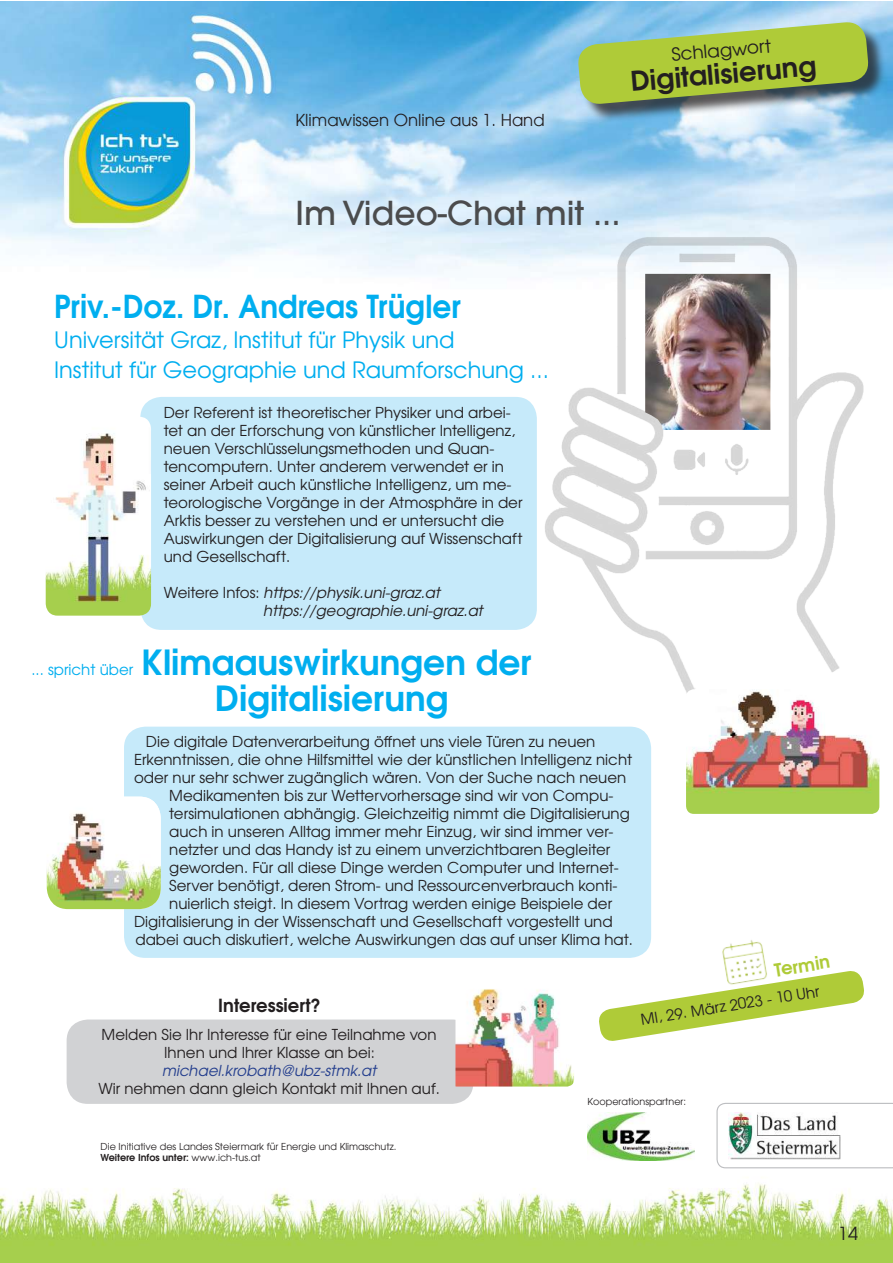
<style>
.page{position:relative;width:893px;height:1263px;background:#fff}
.page>*{position:absolute;margin:0;border:0;box-sizing:border-box;transform-origin:0 0}
.t1{font:700 34.5px/36px "Te X Gyre Adventor";color:#00aeef;text-align:center}
.t2{font:500 33px "Avant Garde LT";color:#4b4c4d}
.t3{font:700 31.5px "Te X Gyre Adventor";color:#00aeef;scale:.94 1}
.t4{font:700 27px "Te X Gyre Adventor";color:#231f20}
.t5{font:22.5px/30px "Te X Gyre Adventor";color:#00aeef}
.t6{font:700 18px "Te X Gyre Adventor";color:#231f20}
.t7{font:18px "Te X Gyre Adventor";color:#231f20}
.t8{font:700 18px "Te X Gyre Adventor";color:#afcb38}
.t9{font:18px "Avant Garde LT";color:#231f20}
.t10{font:16.5px "Avant Garde LT";color:#231f20}
.t11{font:15px/18px "Te X Gyre Adventor";color:#231f20}
.t12{font:italic 15px/18px "Te X Gyre Adventor";color:#231f20}
.t13{font:italic 15px "Te X Gyre Adventor";color:#253f8e}
.t14{font:15px "Te X Gyre Adventor";color:#00aeef}
.t15{font:9.6px/11.7px "Avant Garde LT";color:#231f20}
.s1{font-style:normal}
.s2{font-weight:600}
</style>
<div class="page">
<img style="left:0;top:1px;width:893px;height:1262px">
<img style="left:587px;top:1112px;width:107px;height:48px">
<svg style="left:716px;top:1103px;width:177px;height:65px"></svg>
<div style="left:140px;top:397px;width:397px;height:233px;background:#c6eafa;border-radius:21px"></div>
<img style="left:510px;top:138px;width:383px;height:595px">
<img style="left:46px;top:417px;width:105px;height:199px">
<div style="left:124px;top:727px;width:527px;height:231px;background:#c6eafa;border-radius:21px"></div>
<img style="left:47px;top:797px;width:114px;height:112px">
<img style="left:686px;top:689px;width:193px;height:125px">
<div style="left:67px;top:1019px;width:406px;height:85px;background:#d1d2d4;border-radius:21px"></div>
<img style="left:455px;top:978px;width:119px;height:108px">
<svg style="left:597px;top:969px;width:269px;height:74px"></svg>
<img style="left:714px;top:930px;width:62px;height:63px">
<div style="left:581px;top:25px;width:305px;height:97px;background:#231f20;opacity:.75"></div>
<svg style="left:577px;top:21px;width:293px;height:84px;background:#9fbd60"></svg>
<img style="left:645px;top:274px;width:125px;height:156px">
<p class="t10" style="left:296px;top:110px;width:251px">Klimawissen Online aus 1. Hand</p>
<p class="t7" style="left:670px;top:40px;width:102px;rotate:-5deg">Schlagwort</p>
<h3 class="t4" style="left:628px;top:58px;width:188px;rotate:-5deg">Digitalisierung</h3>
<h2 class="t2" style="left:296px;top:192px;width:326px">Im Video-Chat mit ...</h2>
<h3 class="t3" style="left:54px;top:279px;width:434px">Priv.-Doz. Dr. Andreas Trügler</h3>
<h3 class="t5" style="left:54px;top:324px;width:496px">Universität Graz, Institut für Physik und<br>Institut für Geographie und Raumforschung ...</h3>
<p class="t11" style="left:164px;top:402px;width:360px">Der Referent ist theoretischer Physiker und arbei&shy;tet an der Erforschung von künstlicher Intelligenz, neuen Verschlüsselungsmethoden und Quan&shy;tencomputern. Unter anderem verwendet er in seiner Arbeit auch künstliche Intelligenz, um me&shy;teorologische Vorgänge in der Atmosphäre in der Arktis besser zu verstehen und er untersucht die Auswirkungen der Digitalisierung auf Wissenschaft und Gesellschaft.</p>
<p class="t12" style="left:264px;top:582px;width:221px;text-indent:-100px"><span class="s1">Weitere Infos:</span> https://physik.uni-graz.at https://geographie.uni-graz.at</p>
<p class="t14" style="left:31px;top:657px;width:103px">... spricht über</p>
<h1 class="t1" style="left:142px;top:640px;width:392px">Klimaauswirkungen der<br>Digitalisierung</h1>
<p class="t11" style="left:146px;top:732px;width:451px">Die digitale Datenverarbeitung öffnet uns viele Türen zu neuen</p>
<p class="t11" style="left:134px;top:750px;width:500px">Erkenntnissen, die ohne Hilfsmittel wie der künstlichen Intelligenz nicht</p>
<p class="t11" style="left:134px;top:768px;width:494px">oder nur sehr schwer zugänglich wären. Von der Suche nach neuen</p>
<p class="t11" style="left:169px;top:786px;width:446px">Medikamenten bis zur Wettervorhersage sind wir von Compu-</p>
<p class="t11" style="left:169px;top:804px;width:462px">tersimulationen abhängig. Gleichzeitig nimmt die Digitalisierung</p>
<p class="t11" style="left:169px;top:822px;width:446px">auch in unseren Alltag immer mehr Einzug, wir sind immer ver-</p>
<p class="t11" style="left:169px;top:840px;width:442px">netzter und das Handy ist zu einem unverzichtbaren Begleiter</p>
<p class="t11" style="left:169px;top:858px;width:451px">geworden. Für all diese Dinge werden Computer und Internet-</p>
<p class="t11" style="left:169px;top:876px;width:450px">Server benötigt, deren Strom- und Ressourcenverbrauch konti-</p>
<p class="t11" style="left:169px;top:894px;width:444px">nuierlich steigt. In diesem Vortrag werden einige Beispiele der</p>
<p class="t11" style="left:134px;top:912px;width:480px">Digitalisierung in der Wissenschaft und Gesellschaft vorgestellt und</p>
<p class="t11" style="left:135px;top:930px;width:499px">dabei auch diskutiert, welche Auswirkungen das auf unser Klima hat.</p>
<p class="t6" style="left:218px;top:990px;width:104px">Interessiert?</p>
<p class="t8" style="left:772px;top:954px;width:58px;rotate:-9deg">Termin</p>
<p class="t11" style="left:639px;top:1009px;width:182px;rotate:-9deg">MI, 29. März 2023 - 10 Uhr</p>
<p class="t11" style="left:102px;top:1025px;width:336px;text-align:center">Melden Sie Ihr Interesse für eine Teilnahme von<br>Ihnen und Ihrer Klasse an bei:</p>
<p class="t13" style="left:162px;top:1059px;width:216px">michael.krobath@ubz-stmk.at</p>
<p class="t11" style="left:98px;top:1079px;width:343px">Wir nehmen dann gleich Kontakt mit Ihnen auf.</p>
<p class="t15" style="left:101px;top:1140px;width:297px">Die Initiative des Landes Steiermark für Energie und Klimaschutz.<br><span class="s2">Weitere Infos unter:</span> www.ich-tus.at</p>
<p class="t15" style="left:587px;top:1095px;width:100px">Kooperationspartner:</p>
<p class="t9" style="left:838px;top:1222px;width:21px">14</p>
</div>
